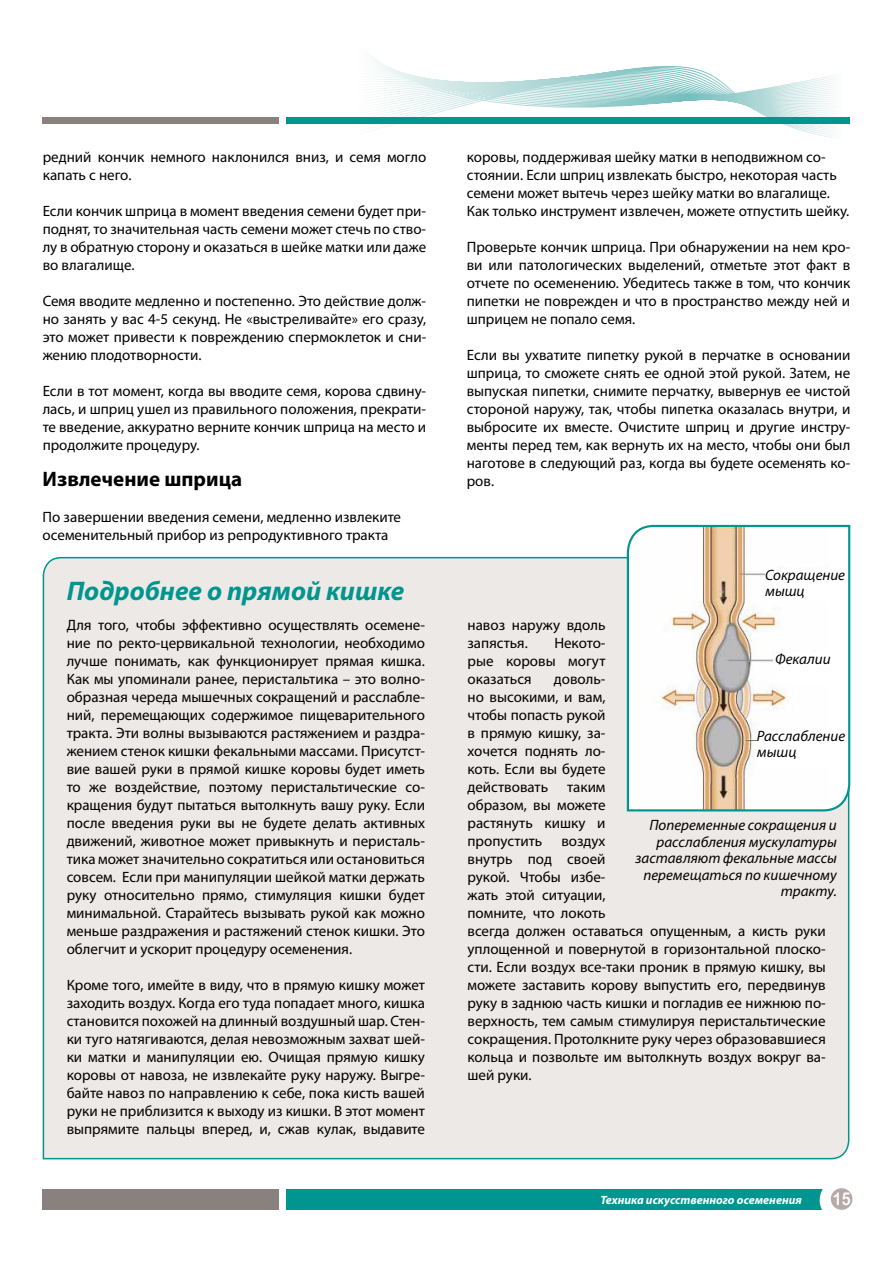
<style>
.page{position:relative;width:893px;height:1263px;background:#fff}
.page>*{position:absolute;margin:0;border:0;box-sizing:border-box;transform-origin:0 0}
.t1{font:italic 700 27px "Myriad Pro";color:#00958e}
.t2{font:700 21px "Myriad Pro";color:#000}
.t3{font:17.7px "Arial Rounded MT Bold";color:#fff;scale:.85 1}
.t4{font:15px/18px "Myriad Pro";color:#000;text-align:justify}
.t5{font:italic 15px/16.5px "Myriad Pro";color:#000}
.t6{font:italic 700 12px "Myriad Pro";color:#fff}
</style>
<div class="page">
<svg style="left:357px;top:57px;width:493px;height:81px"></svg>
<div style="left:286px;top:117px;width:564px;height:6px;background:#00958e"></div>
<div style="left:42px;top:117px;width:237px;height:7px;background:#88817e"></div>
<div style="left:286px;top:1188px;width:556px;height:21px;background:#00958e"></div>
<div style="left:820px;top:1178px;width:43px;height:44px;background:#fff;border-radius:50%"></div>
<div style="left:42px;top:1188px;width:237px;height:21px;background:#88817e"></div>
<div style="left:831px;top:1188px;width:21px;height:22px;background:#b6aaa7;border-radius:50%"></div>
<div style="left:42px;top:556px;width:808px;height:604px;background:#ece9e7"></div>
<svg style="left:626px;top:524px;width:225px;height:288px"></svg>
<div style="left:765px;top:569px;width:81px;height:32px;background:#fff"></div>
<div style="left:775px;top:652px;width:67px;height:32px;background:#fff"></div>
<div style="left:757px;top:729px;width:90px;height:37px;background:#fff"></div>
<p class="t4" style="left:43px;top:148px;width:385px">редний кончик немного наклонился вниз, и семя могло капать с него.</p>
<p class="t4" style="left:43px;top:202px;width:385px">Если кончик шприца в момент введения семени будет при&shy;поднят, то значительная часть семени может стечь по ство&shy;лу в обратную сторону и оказаться в шейке матки или даже во влагалище.</p>
<p class="t4" style="left:43px;top:292px;width:385px">Семя вводите медленно и постепенно. Это действие долж&shy;но занять у вас 4-5 секунд. Не «выстреливайте» его сразу, это может привести к повреждению спермоклеток и сни&shy;жению плодотворности.</p>
<p class="t4" style="left:43px;top:382px;width:385px">Если в тот момент, когда вы вводите семя, корова сдвину&shy;лась, и шприц ушел из правильного положения, прекрати&shy;те введение, аккуратно верните кончик шприца на место и продолжите процедуру.</p>
<h2 class="t2" style="left:43px;top:465px;width:201px">Извлечение шприца</h2>
<p class="t4" style="left:43px;top:508px;width:360px">По завершении введения семени, медленно извлеките осеменительный прибор из репродуктивного тракта</p>
<p class="t4" style="left:467px;top:148px;width:384px;text-align:left">коровы, поддерживая шейку матки в неподвижном со&shy;стоянии. Если шприц извлекать быстро, некоторая часть семени может вытечь через шейку матки во влагалище.<br>Как только инструмент извлечен, можете отпустить шейку.</p>
<p class="t4" style="left:467px;top:238px;width:385px">Проверьте кончик шприца. При обнаружении на нем кро&shy;ви или патологических выделений, отметьте этот факт в отчете по осеменению. Убедитесь также в том, что кончик пипетки не поврежден и что в пространство между ней и шприцем не попало семя.</p>
<p class="t4" style="left:467px;top:346px;width:385px">Если вы ухватите пипетку рукой в перчатке в основании шприца, то сможете снять ее одной этой рукой. Затем, не выпуская пипетки, снимите перчатку, вывернув ее чистой стороной наружу, так, чтобы пипетка оказалась внутри, и выбросите их вместе. Очистите шприц и другие инстру&shy;менты перед тем, как вернуть их на место, чтобы они был наготове в следующий раз, когда вы будете осеменять ко&shy;ров.</p>
<h1 class="t1" style="left:67px;top:573px;width:339px">Подробнее о прямой кишке</h1>
<p class="t5" style="left:765px;top:566px;width:82px">Сокращение мышц</p>
<p class="t4" style="left:67px;top:616px;width:360px">Для того, чтобы эффективно осуществлять осемене&shy;ние по ректо-цервикальной технологии, необходимо лучше понимать, как функционирует прямая кишка.<br>Как мы упоминали ранее, перистальтика – это волно&shy;образная череда мышечных сокращений и расслабле&shy;ний, перемещающих содержимое пищеварительного тракта. Эти волны вызываются растяжением и раздра&shy;жением стенок кишки фекальными массами. Присутст&shy;вие вашей руки в прямой кишке коровы будет иметь то же воздействие, поэтому перистальтические со&shy;кращения будут пытаться вытолкнуть вашу руку. Если после введения руки вы не будете делать активных движений, животное может привыкнуть и перисталь&shy;тика может значительно сократиться или остановиться совсем. Если при манипуляции шейкой матки держать руку относительно прямо, стимуляция кишки будет минимальной. Старайтесь вызывать рукой как можно меньше раздражения и растяжений стенок кишки. Это облегчит и ускорит процедуру осеменения.</p>
<p class="t4" style="left:67px;top:976px;width:360px">Кроме того, имейте в виду, что в прямую кишку может заходить воздух. Когда его туда попадает много, кишка становится похожей на длинный воздушный шар. Стен&shy;ки туго натягиваются, делая невозможным захват шей&shy;ки матки и манипуляции ею. Очищая прямую кишку коровы от навоза, не извлекайте руку наружу. Выгре&shy;байте навоз по направлению к себе, пока кисть вашей руки не приблизится к выходу из кишки. В этот момент выпрямите пальцы вперед, и, сжав кулак, выдавите</p>
<p class="t4" style="left:467px;top:616px;width:140px">навоз наружу вдоль запястья.</p>
<p class="t4" style="left:467px;top:634px;width:140px;text-indent:87px">Некото&shy;рые коровы могут оказаться</p>
<p class="t5" style="left:775px;top:650px;width:57px">Фекалии</p>
<p class="t4" style="left:467px;top:670px;width:140px;text-indent:86px">доволь&shy;но высокими, и вам, чтобы попасть рукой в прямую кишку, за&shy;хочется поднять ло&shy;коть. Если вы будете действовать</p>
<p class="t5" style="left:757px;top:727px;width:90px">Расслабление мышц</p>
<p class="t4" style="left:467px;top:778px;width:140px;text-indent:100px">таким образом, вы можете растянуть кишку и пропустить</p>
<p class="t5" style="left:635px;top:817px;width:203px;text-align:right">Попеременные сокращения и расслабления мускулатуры заставляют фекальные массы перемещаться по кишечному тракту.</p>
<p class="t4" style="left:467px;top:832px;width:360px;text-align:left;text-indent:94px">воздух<br>внутрь под своей<br>рукой. Чтобы избе-<br>жать этой ситуации,<br>помните, что локоть<br>всегда должен оставаться опущенным, а кисть руки уплощенной и повернутой в горизонтальной плоско&shy;сти. Если воздух все-таки проник в прямую кишку, вы можете заставить корову выпустить его, передвинув руку в заднюю часть кишки и погладив ее нижнюю по&shy;верхность, тем самым стимулируя перистальтические сокращения. Протолкните руку через образовавшиеся кольца и позвольте им вытолкнуть воздух вокруг ва&shy;шей руки.</p>
<p class="t6" style="left:600px;top:1192px;width:203px">Техника искусственного осеменения</p>
<p class="t3" style="left:833px;top:1188px;width:22px">15</p>
</div>
